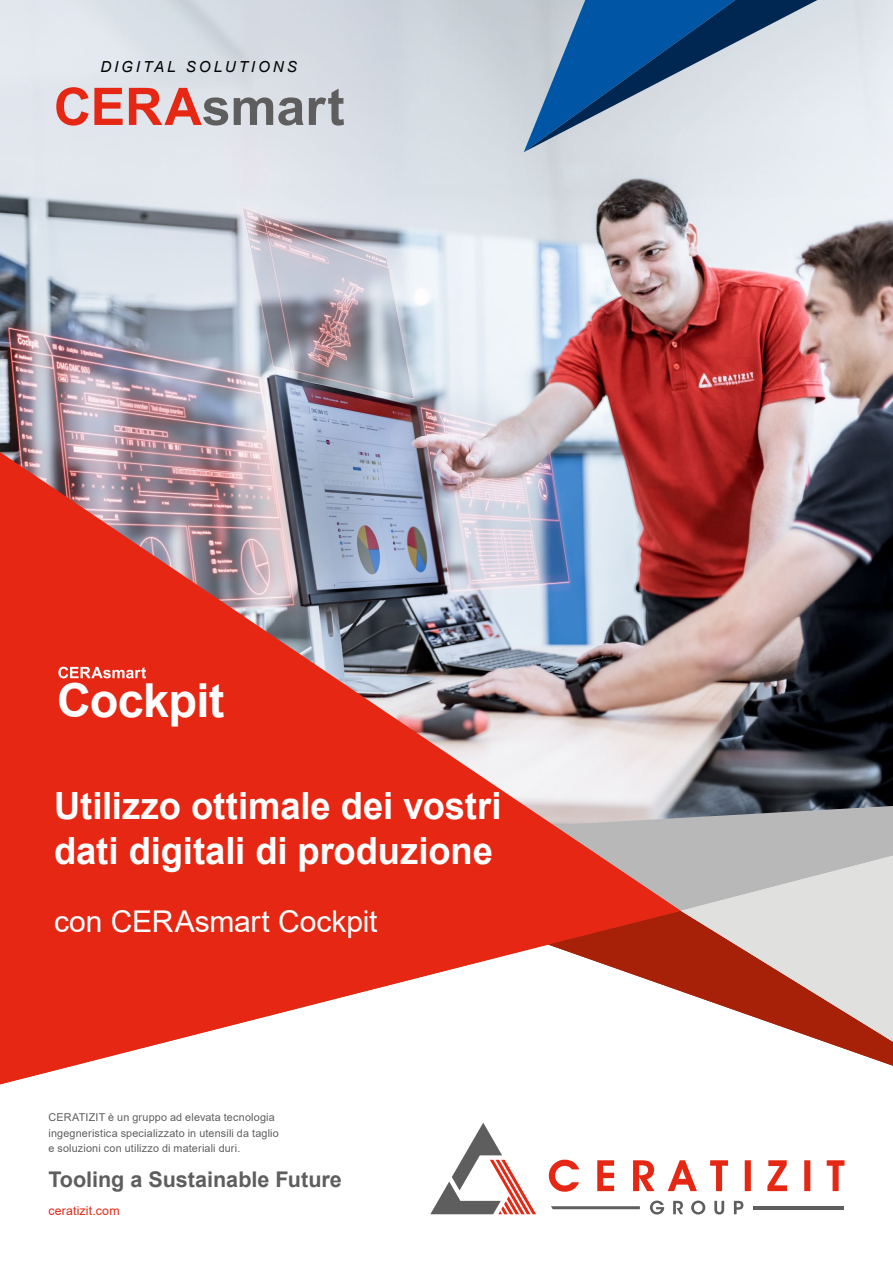
<style>
.page{position:relative;width:893px;height:1263px;background:#fff}
.page>*{position:absolute;margin:0;border:0;box-sizing:border-box;transform-origin:0 0}
.t1{font:700 46.8px "Arial";letter-spacing:-.015em;color:#fff}
.t2{font:700 37.5px/45px "Arial";letter-spacing:-.005em;color:#fff}
.t3{font:30px "Arial";letter-spacing:-.005em;color:#fff}
.t4{font:700 21.6px "Arial";color:#5f5e5e}
.t5{font:italic 15.15px "Arial";letter-spacing:.19em;color:#000}
.t6{font:12.3px "Arial";letter-spacing:.015em;color:#e52713}
.t7{font:10.8px/15.5px "Arial";letter-spacing:.015em;color:#5f5e5e}
</style>
<div class="page">
<img style="left:0;top:0;width:893px;height:806px">
<svg style="left:825px;top:1042px;width:68px;height:24px"></svg>
<svg style="left:681px;top:806px;width:212px;height:236px;background:#c6aaa5"></svg>
<img style="left:0;top:452px;width:681px;height:632px">
<svg style="left:524px;top:0;width:293px;height:152px;background:#82a1be"></svg>
<svg style="left:58px;top:667px;width:88px;height:11px"></svg>
<svg style="left:56px;top:87px;width:67px;height:39px;background:#e28c87"></svg>
<svg style="left:129px;top:88px;width:99px;height:38px;background:#d2918d"></svg>
<svg style="left:234px;top:89px;width:110px;height:37px;background:#a8aaae"></svg>
<svg style="left:430px;top:1123px;width:106px;height:91px"></svg>
<svg style="left:549px;top:1160px;width:295px;height:32px"></svg>
<svg style="left:650px;top:1200px;width:14px;height:14px"></svg>
<svg style="left:673px;top:1201px;width:10px;height:13px"></svg>
<svg style="left:691px;top:1200px;width:14px;height:14px"></svg>
<svg style="left:714px;top:1201px;width:10px;height:13px"></svg>
<svg style="left:734px;top:1201px;width:9px;height:13px"></svg>
<hr style="left:753px;top:1206px;width:91px;height:3px;background:#5f5e5e">
<svg style="left:551px;top:1206px;width:89px;height:3px"></svg>
<h3 class="t5" style="left:100px;top:57px;width:198px">DIGITAL SOLUTIONS</h3>
<h1 class="t1" style="left:57px;top:667px;width:169px">Cockpit</h1>
<h2 class="t2" style="left:54px;top:784px;width:449px">Utilizzo ottimale dei vostri dati digitali di produzione</h2>
<h3 class="t3" style="left:54px;top:901px;width:325px">con CERAsmart Cockpit</h3>
<p class="t7" style="left:48px;top:1110px;width:232px">CERATIZIT è un gruppo ad elevata tecnologia ingegneristica specializzato in utensili da taglio e soluzioni con utilizzo di materiali duri.</p>
<h3 class="t4" style="left:48px;top:1164px;width:295px">Tooling a Sustainable Future</h3>
<p class="t6" style="left:48px;top:1202px;width:73px">ceratizit.com</p>
</div>
